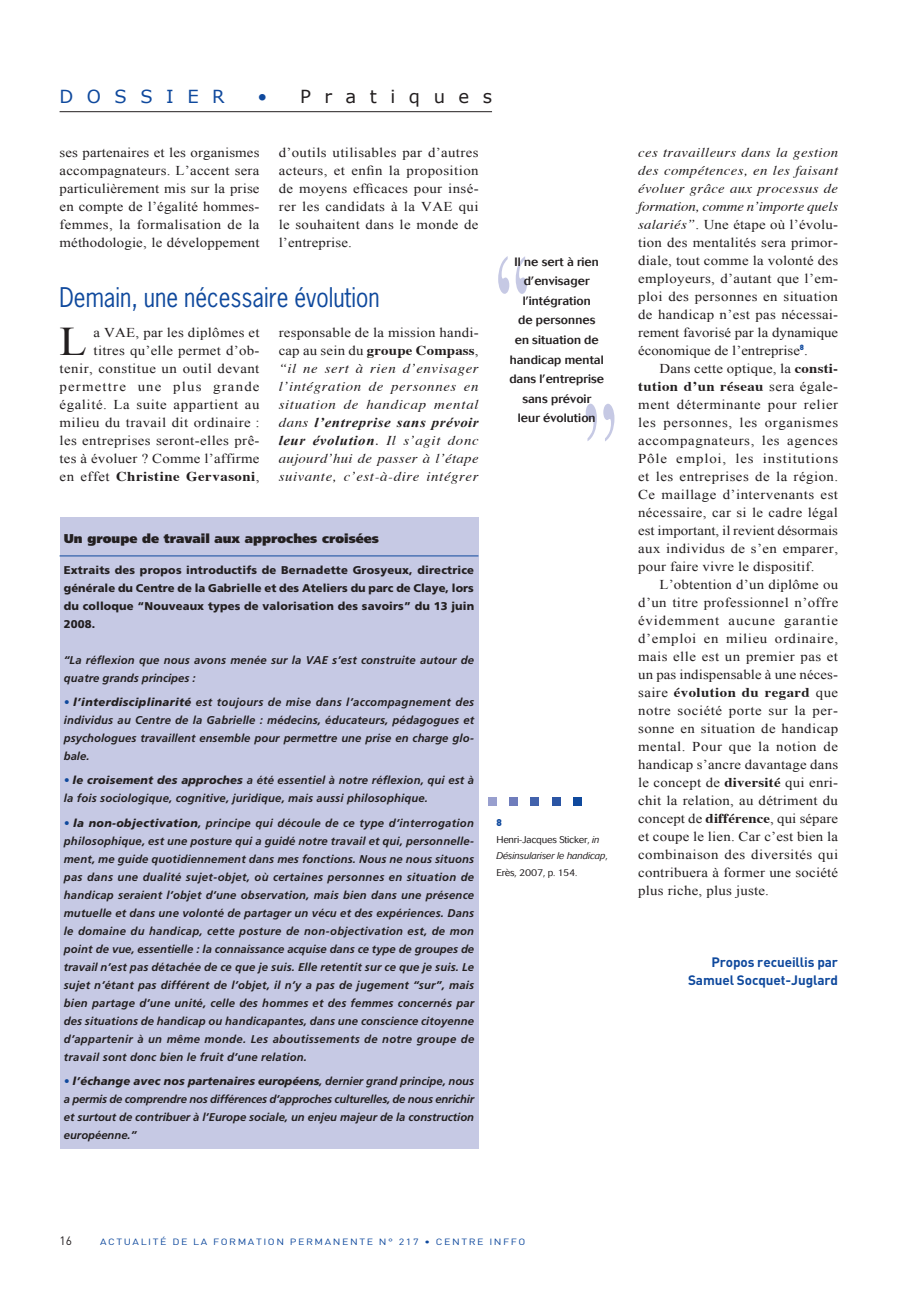
<style>
.page{position:relative;width:919px;height:1289px;background:#fff}
.page>*{position:absolute;margin:0;border:0;box-sizing:border-box;transform-origin:0 0}
.t1{font:150px "Times New Roman";color:#c6c9e4;scale:.5 1}
._71_texte_petite_let{font:40.65px "Times New Roman";color:#231f20;scale:1.1 1}
._7_1er_intertitre{font:25.5px "News Gothic";color:#0f499d;scale:.9 1}
.t2{font:18px "Verdana";letter-spacing:.75em;color:#231f20}
.t3{font:18px "Verdana";letter-spacing:.75em;color:#0f499d}
._71_texte_petite_let-2{font:13.5px/18px "Times New Roman";letter-spacing:.025em;color:#231f20;text-align:justify;scale:1.1 1}
._51_texte_courant{font:13.5px/18px "Times New Roman";letter-spacing:.015em;color:#231f20;text-align:justify;scale:1.1 1}
._71_texte_petite_let-3{font:italic 13.5px/18px "Times";letter-spacing:.04em;color:#231f20;text-align:justify;scale:1.1 1}
._41_signature_fin_te{font:700 13.5px/18px "DIN";letter-spacing:-.005em;color:#0f499d;text-align:right}
._9_encadré_titre{font:900 12.75px "Frutiger";color:#231f20}
.Exergue{font:500 12px/19.5px "Cosmos";letter-spacing:.005em;color:#231f20;text-align:center}
.t4{font:12px "DIN";color:#231f20}
._901encadré_TXT{font:italic 700 11.25px/18px "Frutiger";letter-spacing:.015em;color:#231f20;text-align:justify}
._901encadré_TXT-2{font:900 11.25px/18px "Frutiger";letter-spacing:.01em;color:#231f20;text-align:justify}
.t5{font:300 9.75px/16.5px "Cosmos";letter-spacing:-.02em;color:#231f20}
.t6{font:900 9.75px "DIN";color:#0f499d}
.t7{font:9px "DIN";letter-spacing:.145em;color:#0f499d;scale:1.18 1}
.s1{color:#0f499d}
.s2{font-family:"Times";font-style:italic}
.s3{font-family:"Times";font-weight:700}
.s4{font-family:"Times New Roman";font-style:normal}
.s5{font-weight:700;font-style:normal}
.s6{font-family:"Times New Roman";font-weight:700}
.s7{font-weight:900}
.s8{font-style:italic}
</style>
<div class="page">
<hr style="left:60px;top:111px;width:432px;height:1px;background:#231f20">
<div style="left:60px;top:517px;width:418px;height:631px;background:#c6c9e4"></div>
<hr style="left:60px;top:555px;width:418px;height:1px;background:#0f499d">
<div style="left:573px;top:797px;width:8px;height:8px;background:#0f499d"></div>
<div style="left:530px;top:797px;width:9px;height:8px;background:#4262ac"></div>
<div style="left:551px;top:797px;width:9px;height:8px;background:#2b55a4"></div>
<div style="left:488px;top:797px;width:8px;height:8px;background:#989fce"></div>
<div style="left:509px;top:797px;width:9px;height:8px;background:#6f7dbc"></div>
<p class="t3" style="left:60px;top:85px;width:167px">dossier</p>
<p class="t2" style="left:257px;top:85px;width:236px"><span class="s1">•</span> Pratiques</p>
<p class="_71_texte_petite_let-2" style="left:60px;top:143px;width:183px">ses partenaires et les organismes accompagnateurs. L’accent sera particulièrement mis sur la prise en compte de l’égalité hommes&shy;femmes, la formalisation de la méthodologie, le développement</p>
<p class="_71_texte_petite_let-2" style="left:279px;top:143px;width:183px">d’outils utilisables par d’autres acteurs, et enfin la proposition de moyens efficaces pour insé&shy;rer les candidats à la VAE qui le souhaitent dans le monde de l’entreprise.</p>
<p class="_71_texte_petite_let-2" style="left:638px;top:143px;width:183px"><span class="s2">ces travailleurs dans la gestion des compétences, en les faisant évoluer grâce aux processus de formation, comme n’importe quels salariés”</span>. Une étape où l’évolu&shy;tion des mentalités sera primor&shy;diale, tout comme la volonté des employeurs, d’autant que l’em&shy;ploi des personnes en situation de handicap n’est pas nécessai&shy;rement favorisé par la dynamique économique de l’entreprise<sup>8</sup>.</p>
<p class="_51_texte_courant" style="left:638px;top:359px;width:183px;text-indent:21px">Dans cette optique, la <span class="s3">consti&shy;tution d’un réseau</span> sera égale&shy;ment déterminante pour relier les personnes, les organismes accompagnateurs, les agences Pôle emploi, les institutions et les entreprises de la région.<br>Ce maillage d’intervenants est nécessaire, car si le cadre légal est important, il revient désormais aux individus de s’en emparer, pour faire vivre le dispositif.</p>
<p class="_51_texte_courant" style="left:638px;top:575px;width:183px;text-indent:21px">L’obtention d’un diplôme ou d’un titre professionnel n’offre évidemment aucune garantie d’emploi en milieu ordinaire, mais elle est un premier pas et un pas indispensable à une néces&shy;saire <span class="s3">évolution du regard</span> que notre société porte sur la per&shy;sonne en situation de handicap mental. Pour que la notion de handicap s’ancre davantage dans le concept de <span class="s3">diversité</span> qui enri&shy;chit la relation, au détriment du concept de <span class="s3">différence</span>, qui sépare et coupe le lien. Car c’est bien la combinaison des diversités qui contribuera à former une société plus riche, plus juste.</p>
<p class="t1" style="left:495px;top:221px;width:68px">“</p>
<p class="Exergue" style="left:509px;top:252px;width:96px">Il ne sert à rien d’envisager l’intégration<br>de personnes<br>en situation de handicap mental dans l’entreprise sans prévoir<br>leur évolution</p>
<p class="_7_1er_intertitre" style="left:60px;top:281px;width:357px">Demain, une nécessaire évolution</p>
<p class="_71_texte_petite_let" style="left:60px;top:318px;width:26px">L</p>
<p class="_71_texte_petite_let-2" style="left:60px;top:323px;width:183px;text-align:right">a VAE, par les diplômes et titres qu’elle permet d’ob&shy;tenir, constitue un outil devant permettre une plus grande égalité. La suite appartient au milieu du travail dit ordinaire : les entreprises seront-elles prê&shy;tes à évoluer ? Comme l’affirme en effet <span class="s3">Christine Gervasoni</span>,</p>
<p class="_71_texte_petite_let-3" style="left:279px;top:324px;width:183px"><span class="s4">responsable de la mission handi&shy;cap au sein du</span> <span class="s5">groupe Compass</span><span class="s4">, </span>“il ne sert à rien d’envisager l’intégration de personnes en situation de handicap mental dans <span class="s6">l’entreprise sans prévoir leur évolution</span>. Il s’agit donc aujourd’hui de passer à l’étape suivante, c’est-à-dire intégrer</p>
<p class="t1" style="left:617px;top:477px;width:68px;rotate:-180deg">“</p>
<p class="_9_encadré_titre" style="left:64px;top:530px;width:317px">Un groupe de travail aux approches croisées</p>
<p class="_901encadré_TXT-2" style="left:64px;top:560px;width:412px">Extraits des propos introductifs de Bernadette Grosyeux, directrice générale du Centre de la Gabrielle et des Ateliers du parc de Claye, lors du colloque “Nouveaux types de valorisation des savoirs” du 13 juin 2008.</p>
<p class="_901encadré_TXT" style="left:64px;top:650px;width:412px">“La réflexion que nous avons menée sur la VAE s’est construite autour de quatre grands principes :</p>
<p class="_901encadré_TXT" style="left:64px;top:693px;width:412px"><span class="s1">•</span> <span class="s7">l’interdisciplinarité</span> est toujours de mise dans l’accompagnement des individus au Centre de la Gabrielle : médecins, éducateurs, pédagogues et psychologues travaillent ensemble pour permettre une prise en charge glo&shy;bale.</p>
<p class="_901encadré_TXT" style="left:64px;top:771px;width:412px"><span class="s1">•</span> <span class="s7">le croisement des approches</span> a été essentiel à notre réflexion, qui est à la fois sociologique, cognitive, juridique, mais aussi philosophique.</p>
<p class="_901encadré_TXT" style="left:64px;top:813px;width:412px"><span class="s1">•</span> <span class="s7">la non-objectivation</span>, principe qui découle de ce type d’interrogation philosophique, est une posture qui a guidé notre travail et qui, personnelle&shy;ment, me guide quotidiennement dans mes fonctions. Nous ne nous situons pas dans une dualité sujet-objet, où certaines personnes en situation de handicap seraient l’objet d’une observation, mais bien dans une présence mutuelle et dans une volonté de partager un vécu et des expériences. Dans le domaine du handicap, cette posture de non-objectivation est, de mon point de vue, essentielle : la connaissance acquise dans ce type de groupes de travail n’est pas détachée de ce que je suis. Elle retentit sur ce que je suis. Le sujet n’étant pas différent de l’objet, il n’y a pas de jugement “sur”, mais bien partage d’une unité, celle des hommes et des femmes concernés par des situations de handicap ou handicapantes, dans une conscience citoyenne d’appartenir à un même monde. Les aboutissements de notre groupe de travail sont donc bien le fruit d’une relation.</p>
<p class="_901encadré_TXT" style="left:64px;top:1072px;width:412px"><span class="s1">•</span> <span class="s7">l’échange avec nos partenaires européens</span>, dernier grand principe, nous a permis de comprendre nos différences d’approches culturelles, de nous enrichir et surtout de contribuer à l’Europe sociale, un enjeu majeur de la construction européenne.”</p>
<p class="t6" style="left:496px;top:816px;width:7px">8</p>
<p class="t5" style="left:496px;top:831px;width:113px">Henri-Jacques Sticker, <span class="s8">in<br>Désinsulariser le handicap</span>,<br>Erès, 2007, p. 154.</p>
<p class="_41_signature_fin_te" style="left:688px;top:952px;width:151px">Propos recueillis par<br>Samuel Socquet-Juglard</p>
<p class="t4" style="left:60px;top:1233px;width:14px">16</p>
<p class="t7" style="left:100px;top:1236px;width:337px">ACTUALITÉ DE LA FORMATION PERMANENTE N° 217 • CENTRE INFFO</p>
</div>
